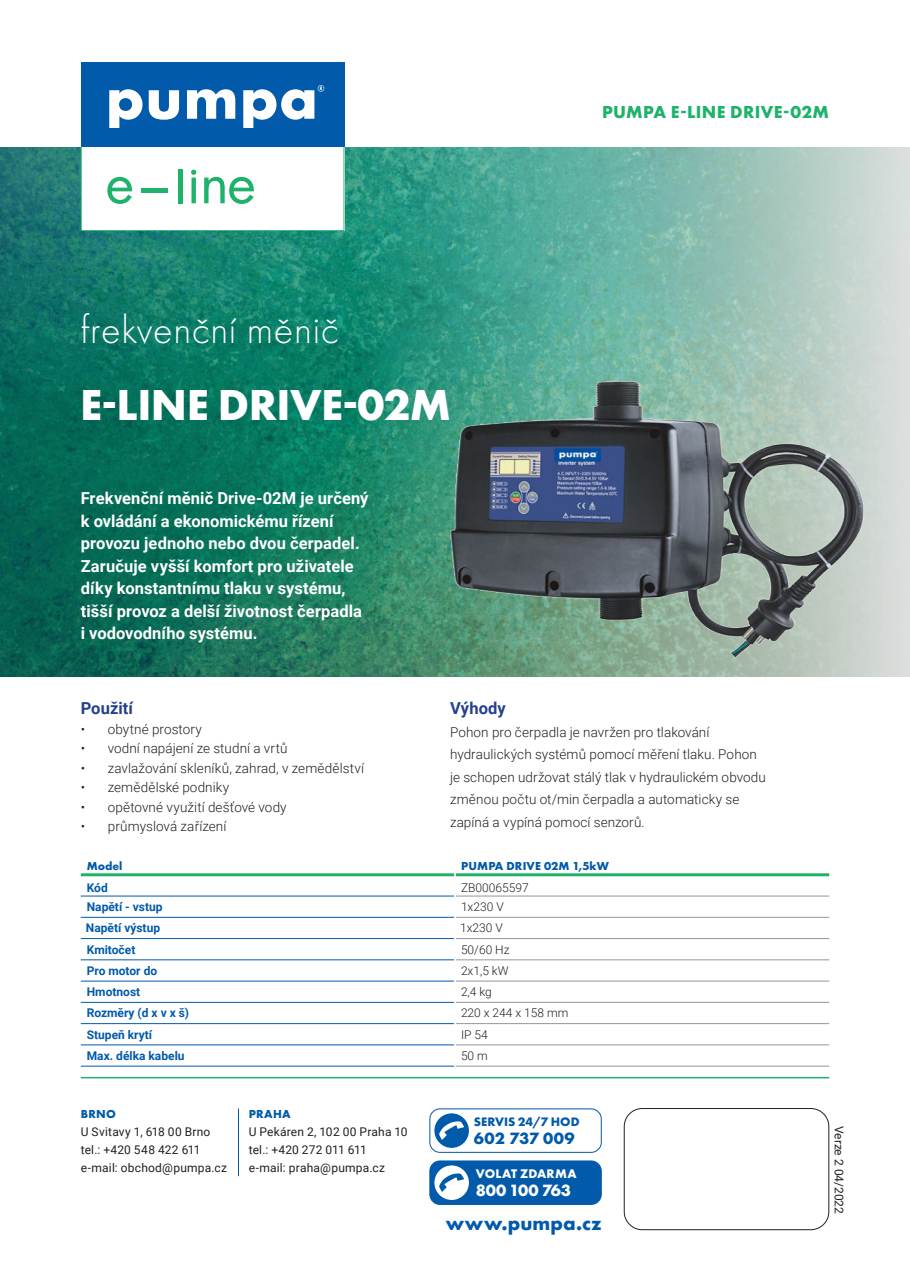
<style>
.page{position:relative;width:910px;height:1280px;background:#fff}
.page>*{position:absolute;margin:0;border:0;box-sizing:border-box;transform-origin:0 0}
.t1{font:700 45px "Futura PT";letter-spacing:-.01em;color:#fff}
.t2{font:300 40.5px "Futura PT";letter-spacing:.015em;color:#fff}
.t3{font:700 20.55px "Futura PT";letter-spacing:.005em;color:#015aaa}
.t4{font:700 18px "Futura PT";letter-spacing:.02em;color:#1eb26a}
.t5{font:700 16.95px "Futura PT";letter-spacing:.015em;color:#015aaa}
.t6{font:700 16.95px "Futura PT";letter-spacing:-.015em;color:#fff}
.t7{font:700 16.5px/22.5px "Roboto";letter-spacing:.005em;color:#fff}
.t8{font:700 16.5px "Roboto";letter-spacing:.005em;color:#253f8e}
.t9{font:300 13.5px/22.5px "Roboto";letter-spacing:.005em;color:#231f20}
.t10{font:700 12.9px "Futura PT";letter-spacing:.015em;color:#fff}
.t11{font:700 12.75px "Futura PT";letter-spacing:.005em;color:#015aaa}
.t12{font:12px/18px "Roboto";letter-spacing:.01em;color:#231f20}
.t13{font:700 12px "Roboto";color:#015aaa}
.t14{font:300 12px "Roboto";color:#231f20}
.t15{font:700 12px "Futura PT";letter-spacing:.015em;color:#015aaa}
</style>
<div class="page">
<img style="left:0;top:147px;width:910px;height:529px">
<div style="left:81px;top:62px;width:263px;height:85px;background:#015aaa"></div>
<svg style="left:109px;top:89px;width:34px;height:39px"></svg>
<svg style="left:149px;top:90px;width:30px;height:30px"></svg>
<svg style="left:187px;top:89px;width:48px;height:30px"></svg>
<svg style="left:243px;top:85px;width:81px;height:43px"></svg>
<svg style="left:81px;top:147px;width:263px;height:84px"></svg>
<img style="left:439px;top:315px;width:435px;height:362px">
<hr style="left:81px;top:1077px;width:748px;height:1px;background:#1eb26a">
<hr style="left:238px;top:1108px;width:1px;height:68px;background:#015aaa">
<div style="left:624px;top:1108px;width:205px;height:122px;border:1px solid #231f20;border-radius:18px"></div>
<svg style="left:434px;top:1113px;width:35px;height:35px"></svg>
<div style="left:429px;top:1108px;width:173px;height:45px;border:1px solid #015aaa;border-radius:10px"></div>
<div style="left:430px;top:1161px;width:171px;height:43px;background:#015aaa;border-radius:10px"></div>
<div style="left:429px;top:1160px;width:173px;height:45px;border:1px solid #015aaa;border-radius:10px"></div>
<svg style="left:434px;top:1165px;width:35px;height:35px"></svg>
<svg style="left:456px;top:876px;width:373px;height:190px"></svg>
<hr style="left:81px;top:896px;width:373px;height:1px;background:#015aaa">
<hr style="left:81px;top:917px;width:373px;height:1px;background:#015aaa">
<hr style="left:81px;top:938px;width:373px;height:1px;background:#015aaa">
<hr style="left:81px;top:959px;width:373px;height:1px;background:#015aaa">
<hr style="left:81px;top:981px;width:373px;height:1px;background:#015aaa">
<hr style="left:81px;top:1002px;width:373px;height:1px;background:#015aaa">
<hr style="left:81px;top:1023px;width:373px;height:1px;background:#015aaa">
<hr style="left:81px;top:1045px;width:373px;height:1px;background:#015aaa">
<hr style="left:81px;top:1066px;width:373px;height:1px;background:#015aaa">
<hr style="left:456px;top:896px;width:373px;height:1px;background:#939598">
<hr style="left:456px;top:917px;width:373px;height:1px;background:#939598">
<hr style="left:456px;top:938px;width:373px;height:1px;background:#939598">
<hr style="left:456px;top:959px;width:373px;height:1px;background:#939598">
<hr style="left:456px;top:981px;width:373px;height:1px;background:#939598">
<hr style="left:456px;top:1002px;width:373px;height:1px;background:#939598">
<hr style="left:456px;top:1023px;width:373px;height:1px;background:#939598">
<hr style="left:456px;top:1045px;width:373px;height:1px;background:#939598">
<hr style="left:456px;top:1066px;width:373px;height:1px;background:#939598">
<hr style="left:81px;top:873px;width:373px;height:3px;background:#1eb26a">
<hr style="left:456px;top:873px;width:373px;height:3px;background:#1eb26a">
<h2 class="t2" style="left:81px;top:306px;width:259px">frekvenční měnič</h2>
<h1 class="t1" style="left:80px;top:387px;width:372px">E-LINE DRIVE-02M</h1>
<p class="t7" style="left:81px;top:486px;width:289px">Frekvenční měnič Drive-02M je určený k ovládání a ekonomickému řízení provozu jednoho nebo dvou čerpadel.<br>Zaručuje vyšší komfort pro uživatele díky konstantnímu tlaku v systému, tišší provoz a delší životnost čerpadla i vodovodního systému.</p>
<h3 class="t4" style="left:602px;top:105px;width:228px">PUMPA E-LINE DRIVE-02M</h3>
<p class="t8" style="left:81px;top:697px;width:54px">Použití</p>
<p class="t9" style="left:81px;top:719px;width:123px">• obytné prostory</p>
<p class="t9" style="left:81px;top:738px;width:208px">• vodní napájení ze studní a vrtů</p>
<p class="t9" style="left:81px;top:758px;width:285px">• zavlažování skleníků, zahrad, v zemědělství</p>
<p class="t9" style="left:81px;top:777px;width:150px">• zemědělské podniky</p>
<p class="t9" style="left:81px;top:797px;width:207px">• opětovné využití dešťové vody</p>
<p class="t9" style="left:81px;top:816px;width:147px">• průmyslová zařízení</p>
<p class="t8" style="left:450px;top:697px;width:57px">Výhody</p>
<p class="t9" style="left:450px;top:720px;width:317px">Pohon pro čerpadla je navržen pro tlakování hydraulických systémů pomocí měření tlaku. Pohon je schopen udržovat stálý tlak v hydraulickém obvodu změnou počtu ot/min čerpadla a automaticky se zapíná a vypíná pomocí senzorů.</p>
<p class="t15" style="left:87px;top:861px;width:37px">Model</p>
<p class="t15" style="left:461px;top:861px;width:149px">PUMPA DRIVE 02M 1,5kW</p>
<p class="t13" style="left:87px;top:879px;width:23px">Kód</p>
<p class="t14" style="left:461px;top:883px;width:69px">ZB00065597</p>
<p class="t13" style="left:87px;top:898px;width:77px">Napětí - vstup</p>
<p class="t14" style="left:461px;top:902px;width:44px">1x230 V</p>
<p class="t13" style="left:86px;top:920px;width:76px">Napětí výstup</p>
<p class="t14" style="left:460px;top:923px;width:44px">1x230 V</p>
<p class="t13" style="left:87px;top:941px;width:50px">Kmitočet</p>
<p class="t14" style="left:461px;top:945px;width:50px">50/60 Hz</p>
<p class="t13" style="left:87px;top:962px;width:72px">Pro motor do</p>
<p class="t14" style="left:461px;top:962px;width:49px">2x1,5 kW</p>
<p class="t13" style="left:87px;top:983px;width:55px">Hmotnost</p>
<p class="t14" style="left:461px;top:983px;width:32px">2,4 kg</p>
<p class="t13" style="left:87px;top:1005px;width:104px">Rozměry (d x v x š)</p>
<p class="t14" style="left:461px;top:1005px;width:109px">220 x 244 x 158 mm</p>
<p class="t13" style="left:87px;top:1026px;width:67px">Stupeň krytí</p>
<p class="t14" style="left:461px;top:1026px;width:28px">IP 54</p>
<p class="t13" style="left:87px;top:1047px;width:99px">Max. délka kabelu</p>
<p class="t14" style="left:461px;top:1047px;width:28px">50 m</p>
<p class="t15" style="left:81px;top:1109px;width:37px">BRNO</p>
<p class="t12" style="left:81px;top:1123px;width:148px">U Svitavy 1, 618 00 Brno tel.: +420 548 422 611 e-mail: obchod@pumpa.cz</p>
<p class="t15" style="left:249px;top:1109px;width:43px">PRAHA</p>
<p class="t12" style="left:249px;top:1123px;width:160px">U Pekáren 2, 102 00 Praha 10 tel.: +420 272 011 611<br>e-mail: praha@pumpa.cz</p>
<p class="t11" style="left:474px;top:1117px;width:107px">SERVIS 24/7 HOD</p>
<p class="t5" style="left:474px;top:1131px;width:102px">602 737 009</p>
<p class="t10" style="left:476px;top:1169px;width:102px">VOLAT ZDARMA</p>
<p class="t6" style="left:476px;top:1184px;width:97px">800 100 763</p>
<h3 class="t3" style="left:446px;top:1215px;width:157px">www.pumpa.cz</h3>
<p class="t12" style="left:847px;top:1126px;width:90px;rotate:90deg">Verze 2 04/2022</p>
</div>
